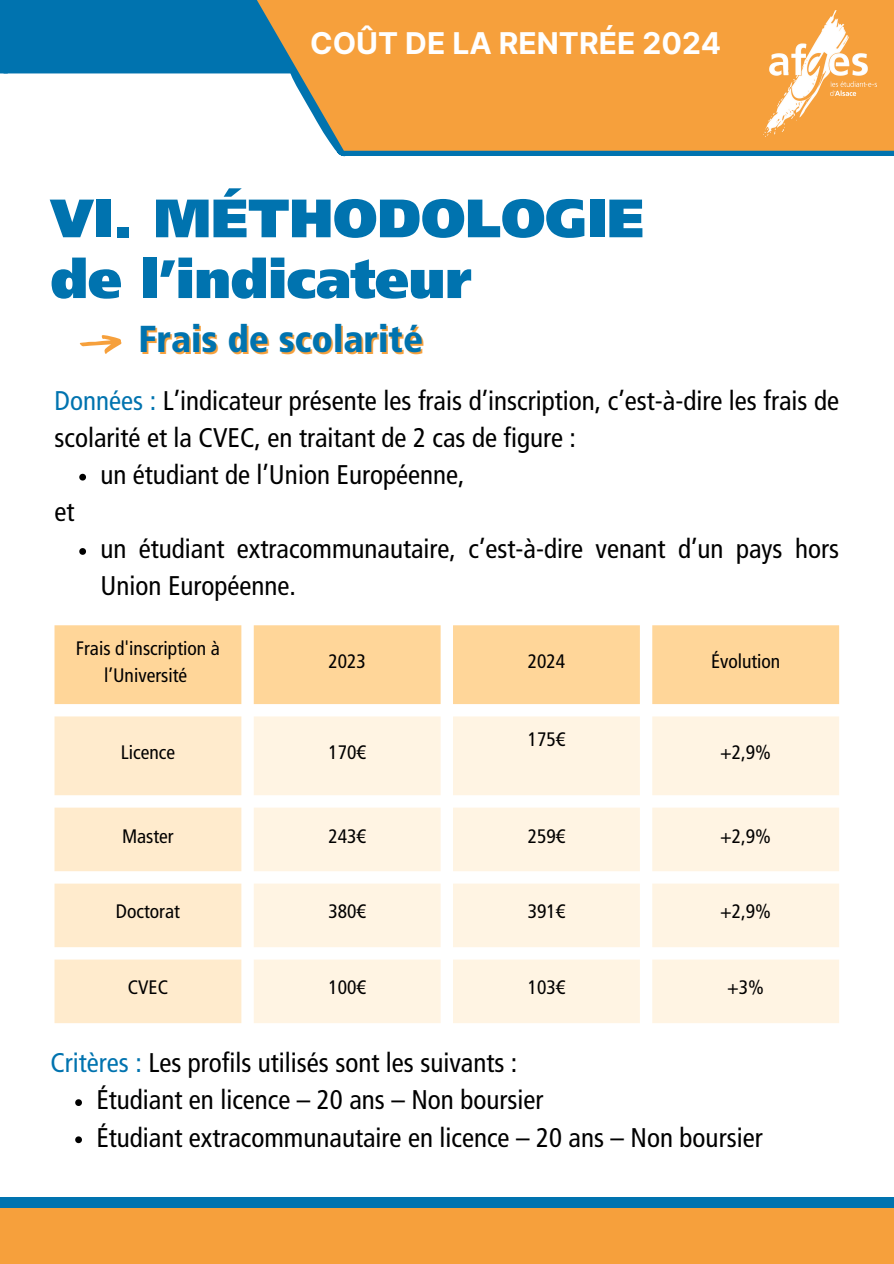
<style>
.page{position:relative;width:894px;height:1264px;background:#fff}
.page>*{position:absolute;margin:0;border:0;box-sizing:border-box;transform-origin:0 0}
.t1{font:900 54px/60.8px "Frutiger LT Std";color:#0073af}
.t2{font:900 condensed 37.5px "Frutiger LT Std";color:#0073af}
.t3{font:700 30px "Inter";color:#fff}
.t4{font:condensed 27px/37.2px "Frutiger LT Std";color:#000}
.t5{font:condensed 19.5px/27px "Frutiger LT Std";color:#000;text-align:center}
.s1{color:#0073af}
</style>
<div class="page">
<div style="left:0;top:1207px;width:893px;height:56px;background:#f6a03c"></div>
<div style="left:0;top:1196px;width:893px;height:11px;background:#0073af"></div>
<div style="left:0;top:0;width:503px;height:73px;background:#0073af"></div>
<div style="left:342px;top:145px;width:551px;height:11px;background:#0073af"></div>
<svg style="left:241px;top:0;width:652px;height:151px;fill:#f6a03c"></svg>
<img style="left:763px;top:10px;width:113px;height:126px">
<div style="left:54px;top:625px;width:784px;height:79px;background:#ffd699"></div>
<svg style="left:54px;top:716px;width:187px;height:307px;fill:#ffebcd"></svg>
<svg style="left:254px;top:716px;width:584px;height:307px;fill:#fff4e3"></svg>
<svg style="left:79px;top:474px;width:7px;height:6px"></svg>
<svg style="left:79px;top:548px;width:7px;height:7px"></svg>
<svg style="left:75px;top:1099px;width:7px;height:6px"></svg>
<svg style="left:75px;top:1136px;width:7px;height:7px"></svg>
<svg style="left:80px;top:335px;width:41px;height:19px"></svg>
<p class="t3" style="left:310px;top:25px;width:412px">COÛT DE LA RENTRÉE 2024</p>
<p class="t1" style="left:50px;top:193px;width:595px">VI. MÉTHODOLOGIE de l’indicateur</p>
<p class="t2" style="left:138px;top:324px;width:286px">Frais de scolarité</p>
<p class="t4" style="left:54px;top:384px;width:785px"><span class="s1">Données :</span> L’indicateur présente les frais d’inscription, c’est-à-dire les frais de scolarité et la CVEC, en traitant de 2 cas de figure :</p>
<p class="t4" style="left:100px;top:458px;width:365px">un étudiant de l’Union Européenne,</p>
<p class="t4" style="left:54px;top:495px;width:21px">et</p>
<p class="t4" style="left:100px;top:533px;width:740px">un étudiant extracommunautaire, c’est-à-dire venant d’un pays hors<br>Union Européenne.</p>
<p class="t5" style="left:76px;top:636px;width:145px">Frais d'inscription à l’Université</p>
<h1 class="t5" style="left:328px;top:649px;width:39px">2023</h1>
<p class="t5" style="left:527px;top:649px;width:39px">2024</p>
<h2 class="t5" style="left:710px;top:649px;width:71px">Évolution</h2>
<p class="t5" style="left:121px;top:740px;width:56px">Licence</p>
<p class="t5" style="left:328px;top:740px;width:39px">170€</p>
<p class="t5" style="left:527px;top:727px;width:39px">175€</p>
<p class="t5" style="left:720px;top:740px;width:52px">+2,9%</p>
<p class="t5" style="left:122px;top:824px;width:53px">Master</p>
<p class="t5" style="left:328px;top:824px;width:39px">243€</p>
<p class="t5" style="left:527px;top:824px;width:39px">259€</p>
<p class="t5" style="left:720px;top:824px;width:52px">+2,9%</p>
<p class="t5" style="left:116px;top:900px;width:65px">Doctorat</p>
<p class="t5" style="left:328px;top:900px;width:39px">380€</p>
<p class="t5" style="left:527px;top:900px;width:39px">391€</p>
<p class="t5" style="left:720px;top:900px;width:52px">+2,9%</p>
<p class="t5" style="left:128px;top:976px;width:42px">CVEC</p>
<p class="t5" style="left:328px;top:976px;width:39px">100€</p>
<p class="t5" style="left:527px;top:976px;width:39px">103€</p>
<p class="t5" style="left:727px;top:976px;width:38px">+3%</p>
<p class="t4" style="left:50px;top:1046px;width:468px"><span class="s1">Critères :</span> Les profils utilisés sont les suivants :</p>
<p class="t4" style="left:96px;top:1083px;width:448px">Étudiant en licence – 20 ans – Non boursier</p>
<p class="t4" style="left:96px;top:1121px;width:667px">Étudiant extracommunautaire en licence – 20 ans – Non boursier</p>
</div>
